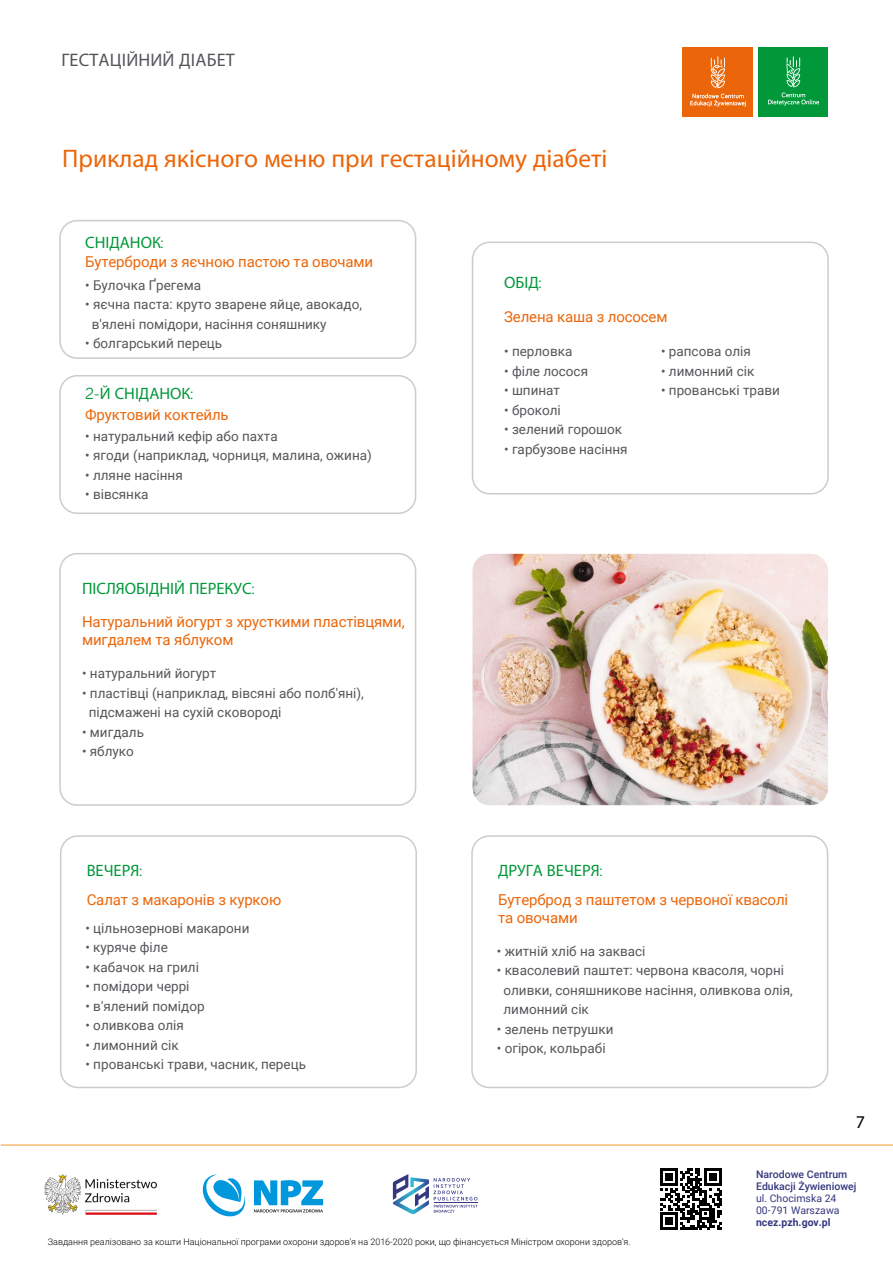
<style>
.page{position:relative;width:893px;height:1263px;background:#fff}
.page>*{position:absolute;margin:0;border:0;box-sizing:border-box;transform-origin:0 0}
.t1{font:25.5px "Myriad Pro";color:#eb660a}
.t2{font:18.15px "Myriad Pro";letter-spacing:.01em;color:#54555a}
.t3{font:18px "Myriad Pro";color:#000}
.t4{font:16.5px "Myriad Pro";color:#009839}
.t5{font:15px/18px "Roboto";letter-spacing:-.01em;color:#eb660a}
.t6{font:13.5px/19.5px "Roboto";color:#55565a}
.t7{font:500 10.5px/12px "Roboto";color:#35387f}
.t8{font:10.5px/12px "Roboto";color:#35387f}
.t9{font:700 10.5px "Roboto";color:#35387f}
.t10{font:300 9px "Roboto";color:#000}
.s1{font-family:"Bariol"}
</style>
<div class="page">
<div style="left:758px;top:47px;width:70px;height:70px;background:#009839"></div>
<div style="left:683px;top:47px;width:70px;height:70px;background:#eb660a"></div>
<svg style="left:711px;top:56px;width:14px;height:32px"></svg>
<svg style="left:690px;top:94px;width:56px;height:13px"></svg>
<svg style="left:768px;top:93px;width:51px;height:13px"></svg>
<svg style="left:786px;top:56px;width:14px;height:31px"></svg>
<div style="left:59px;top:220px;width:357px;height:139px;border:2px solid #ccc;border-radius:17px"></div>
<div style="left:59px;top:375px;width:357px;height:139px;border:2px solid #ccc;border-radius:17px"></div>
<div style="left:59px;top:553px;width:357px;height:253px;border:2px solid #ccc;border-radius:17px"></div>
<img style="left:473px;top:554px;width:355px;height:251px">
<div style="left:472px;top:242px;width:357px;height:252px;border:2px solid #ccc;border-radius:17px"></div>
<div style="left:471px;top:835px;width:357px;height:253px;border:2px solid #ccc;border-radius:17px"></div>
<div style="left:60px;top:835px;width:357px;height:253px;border:2px solid #ccc;border-radius:17px"></div>
<hr style="left:1px;top:1145px;width:892px;height:1px;background:#f59a2b">
<svg style="left:661px;top:1169px;width:61px;height:61px"></svg>
<svg style="left:202px;top:1174px;width:44px;height:43px"></svg>
<svg style="left:254px;top:1180px;width:69px;height:32px"></svg>
<svg style="left:393px;top:1174px;width:85px;height:40px"></svg>
<img style="left:44px;top:1174px;width:113px;height:41px">
<h2 class="t2" style="left:62px;top:49px;width:175px">ГЕСТАЦІЙНИЙ ДІАБЕТ</h2>
<h1 class="t1" style="left:62px;top:142px;width:547px">Приклад якісного меню при гестаційному діабеті</h1>
<p class="t4" style="left:85px;top:232px;width:80px">СНІДАНОК<span class="s1">:</span></p>
<p class="t5" style="left:85px;top:252px;width:290px">Бутерброди з яєчною пастою та овочами</p>
<p class="t6" style="left:85px;top:274px;width:117px">• Булочка Ґрегема</p>
<p class="t6" style="left:92px;top:294px;width:272px;text-indent:-7px">• яєчна паста: круто зварене яйце, авокадо, в'ялені помідори, насіння соняшнику</p>
<p class="t6" style="left:85px;top:333px;width:139px">• болгарський перець</p>
<p class="t4" style="left:85px;top:383px;width:110px"><span class="s1">2-</span>Й СНІДАНОК<span class="s1">:</span></p>
<p class="t5" style="left:85px;top:405px;width:145px">Фруктовий коктейль</p>
<p class="t6" style="left:85px;top:426px;width:194px">• натуральний кефір або пахта</p>
<p class="t6" style="left:85px;top:445px;width:288px">• ягоди (наприклад, чорниця, малина, ожина)</p>
<p class="t6" style="left:85px;top:465px;width:99px">• лляне насіння</p>
<p class="t6" style="left:85px;top:484px;width:65px">• вівсянка</p>
<p class="t4" style="left:82px;top:578px;width:174px">ПІСЛЯОБІДНІЙ ПЕРЕКУС<span class="s1">:</span></p>
<p class="t5" style="left:82px;top:612px;width:324px">Натуральний йогурт з хрусткими пластівцями, мигдалем та яблуком</p>
<p class="t6" style="left:82px;top:663px;width:136px">• натуральний йогурт</p>
<p class="t6" style="left:89px;top:683px;width:277px;text-indent:-7px">• пластівці (наприклад, вівсяні або полб'яні), підсмажені на сухій сковороді</p>
<p class="t6" style="left:82px;top:722px;width:63px">• мигдаль</p>
<p class="t6" style="left:82px;top:741px;width:53px">• яблуко</p>
<p class="t4" style="left:87px;top:861px;width:57px">ВЕЧЕРЯ<span class="s1">:</span></p>
<p class="t5" style="left:87px;top:890px;width:196px">Салат з макаронів з куркою</p>
<p class="t6" style="left:85px;top:918px;width:166px">• цільнозернові макарони</p>
<p class="t6" style="left:85px;top:937px;width:84px">• куряче філе</p>
<p class="t6" style="left:85px;top:957px;width:115px">• кабачок на грилі</p>
<p class="t6" style="left:85px;top:976px;width:106px">• помідори черрі</p>
<p class="t6" style="left:85px;top:996px;width:121px">• в'ялений помідор</p>
<p class="t6" style="left:85px;top:1015px;width:100px">• оливкова олія</p>
<p class="t6" style="left:85px;top:1035px;width:95px">• лимонний сік</p>
<p class="t6" style="left:85px;top:1054px;width:222px">• прованські трави, часник, перець</p>
<p class="t4" style="left:504px;top:272px;width:39px">ОБІД<span class="s1">:</span></p>
<p class="t5" style="left:504px;top:307px;width:165px">Зелена каша з лососем</p>
<p class="t6" style="left:504px;top:341px;width:70px">• перловка</p>
<p class="t6" style="left:504px;top:361px;width:85px">• філе лосося</p>
<p class="t6" style="left:504px;top:380px;width:58px">• шпинат</p>
<p class="t6" style="left:504px;top:400px;width:58px">• броколі</p>
<p class="t6" style="left:504px;top:419px;width:120px">• зелений горошок</p>
<p class="t6" style="left:504px;top:439px;width:125px">• гарбузове насіння</p>
<p class="t6" style="left:661px;top:341px;width:91px">• рапсова олія</p>
<p class="t6" style="left:661px;top:361px;width:95px">• лимонний сік</p>
<p class="t6" style="left:661px;top:380px;width:121px">• прованські трави</p>
<p class="t4" style="left:498px;top:861px;width:106px">ДРУГА ВЕЧЕРЯ<span class="s1">:</span></p>
<p class="t5" style="left:498px;top:890px;width:292px">Бутерброд з паштетом з червоної квасолі та овочами</p>
<p class="t6" style="left:497px;top:941px;width:150px">• житній хліб на заквасі</p>
<p class="t6" style="left:503px;top:960px;width:291px;text-indent:-7px">• квасолевий паштет: червона квасоля, чорні оливки, соняшникове насіння, оливкова олія, лимонний сік</p>
<p class="t6" style="left:497px;top:1019px;width:118px">• зелень петрушки</p>
<p class="t6" style="left:497px;top:1038px;width:110px">• огірок, кольрабі</p>
<h3 class="t3" style="left:856px;top:1110px;width:11px">7</h3>
<p class="t7" style="left:756px;top:1168px;width:102px">Narodowe Centrum<br>Edukacji Żywieniowej</p>
<p class="t8" style="left:756px;top:1192px;width:85px">ul. Chocimska 24<br>00-791 Warszawa</p>
<p class="t9" style="left:756px;top:1215px;width:76px">ncez.pzh.gov.pl</p>
<p class="t10" style="left:48px;top:1236px;width:584px">Завдання реалізовано за кошти Національної програми охорони здоров'я на 2016-2020 роки, що фінансується Міністром охорони здоров'я.</p>
</div>
